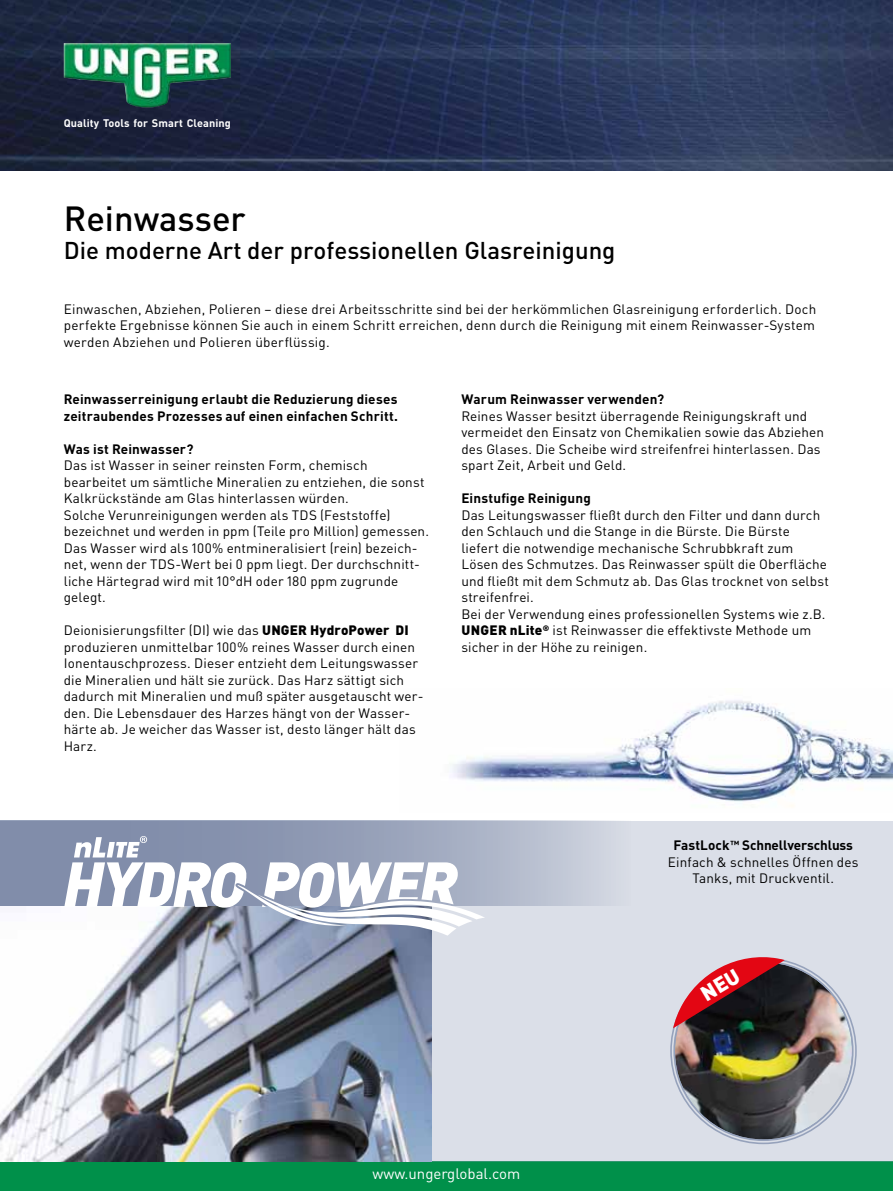
<style>
.page{position:relative;width:893px;height:1191px;background:#fff}
.page>*{position:absolute;margin:0;border:0;box-sizing:border-box;transform-origin:0 0}
.t1{font:500 34.5px "DIN Pro";color:#000}
.t2{font:500 24px "DIN Pro";color:#000}
.t3{font:15px "DIN Pro";color:#fff}
.t4{font:13.5px/16.5px "DIN Pro";letter-spacing:.01em;color:#000}
.t5{font:700 13.5px/16.5px "DIN Pro";letter-spacing:.01em;color:#000}
.t6{font:900 13.5px "DIN Pro";color:#000}
.t7{font:700 10.95px "DIN Pro";letter-spacing:.01em;color:#fff}
.s1{font-weight:900}
.s2{font-weight:700}
</style>
<div class="page">
<img style="left:452px;top:700px;width:441px;height:107px">
<img style="left:0;top:0;width:893px;height:170px">
<img style="left:64px;top:43px;width:167px;height:64px">
<div style="left:0;top:1161px;width:893px;height:30px;background:#00904a"></div>
<div style="left:0;top:821px;width:893px;height:340px;background:#dbdfe8"></div>
<img style="left:0;top:906px;width:432px;height:255px">
<svg style="left:0;top:821px;width:606px;height:85px;background:#a0a9bf"></svg>
<svg style="left:64px;top:836px;width:421px;height:99px;background:#b9bfce"></svg>
<img style="left:670px;top:957px;width:187px;height:188px">
<p class="t7" style="left:64px;top:116px;width:169px">Quality Tools for Smart Cleaning</p>
<h1 class="t1" style="left:64px;top:195px;width:183px">Reinwasser</h1>
<h2 class="t2" style="left:64px;top:234px;width:553px">Die moderne Art der professionellen Glasreinigung</h2>
<p class="t4" style="left:64px;top:300px;width:754px;text-align:justify">Einwaschen, Abziehen, Polieren – diese drei Arbeitsschritte sind bei der herkömmlichen Glasreinigung erforderlich. Doch perfekte Ergebnisse können Sie auch in einem Schritt erreichen, denn durch die Reinigung mit einem Reinwasser-System werden Abziehen und Polieren überflüssig.</p>
<p class="t5" style="left:64px;top:391px;width:336px">Reinwasserreinigung erlaubt die Reduzierung dieses zeitraubendes Prozesses auf einen einfachen Schritt.</p>
<p class="t5" style="left:64px;top:440px;width:131px">Was ist Reinwasser?</p>
<p class="t4" style="left:64px;top:457px;width:367px">Das ist Wasser in seiner reinsten Form, chemisch bearbeitet um sämtliche Mineralien zu entziehen, die sonst Kalkrückstände am Glas hinterlassen würden.<br>Solche Verunreinigungen werden als TDS (Feststoffe) bezeichnet und werden in ppm (Teile pro Million) gemessen.<br>Das Wasser wird als 100% entmineralisiert (rein) bezeich&shy;net, wenn der TDS-Wert bei 0 ppm liegt. Der durchschnitt&shy;liche Härtegrad wird mit 10°dH oder 180 ppm zugrunde gelegt.</p>
<p class="t4" style="left:64px;top:622px;width:361px">Deionisierungsfilter (DI) wie das <span class="s1">UNGER HydroPower DI </span>produzieren unmittelbar 100% reines Wasser durch einen Ionentauschprozess. Dieser entzieht dem Leitungswasser die Mineralien und hält sie zurück. Das Harz sättigt sich dadurch mit Mineralien und muß später ausgetauscht wer&shy;den. Die Lebensdauer des Harzes hängt von der Wasser&shy;härte ab. Je weicher das Wasser ist, desto länger hält das Harz.</p>
<p class="t5" style="left:461px;top:391px;width:204px">Warum Reinwasser verwenden?</p>
<p class="t4" style="left:461px;top:407px;width:364px">Reines Wasser besitzt überragende Reinigungskraft und vermeidet den Einsatz von Chemikalien sowie das Abziehen des Glases. Die Scheibe wird streifenfrei hinterlassen. Das spart Zeit, Arbeit und Geld.</p>
<p class="t5" style="left:461px;top:489px;width:131px">Einstufige Reinigung</p>
<p class="t4" style="left:461px;top:506px;width:369px">Das Leitungswasser fließt durch den Filter und dann durch den Schlauch und die Stange in die Bürste. Die Bürste liefert die notwendige mechanische Schrubbkraft zum Lösen des Schmutzes. Das Reinwasser spült die Oberfläche und fließt mit dem Schmutz ab. Das Glas trocknet von selbst streifenfrei.<br>Bei der Verwendung eines professionellen Systems wie z.B.</p>
<p class="t6" style="left:461px;top:621px;width:19px">Unger</p>
<p class="t4" style="left:461px;top:622px;width:351px;text-indent:49px"><span class="s1">nLite</span><sup>®</sup> ist Reinwasser die effektivste Methode um sicher in der Höhe zu reinigen.</p>
<p class="t4" style="left:668px;top:836px;width:192px;text-align:center"><span class="s2">FastLock</span><sup>™</sup> <span class="s2">Schnellverschluss<br></span>Einfach &amp; schnelles Öffnen des<br>Tanks, mit Druckventil.</p>
<p class="t3" style="left:373px;top:1163px;width:149px">www.ungerglobal.com</p>
</div>
